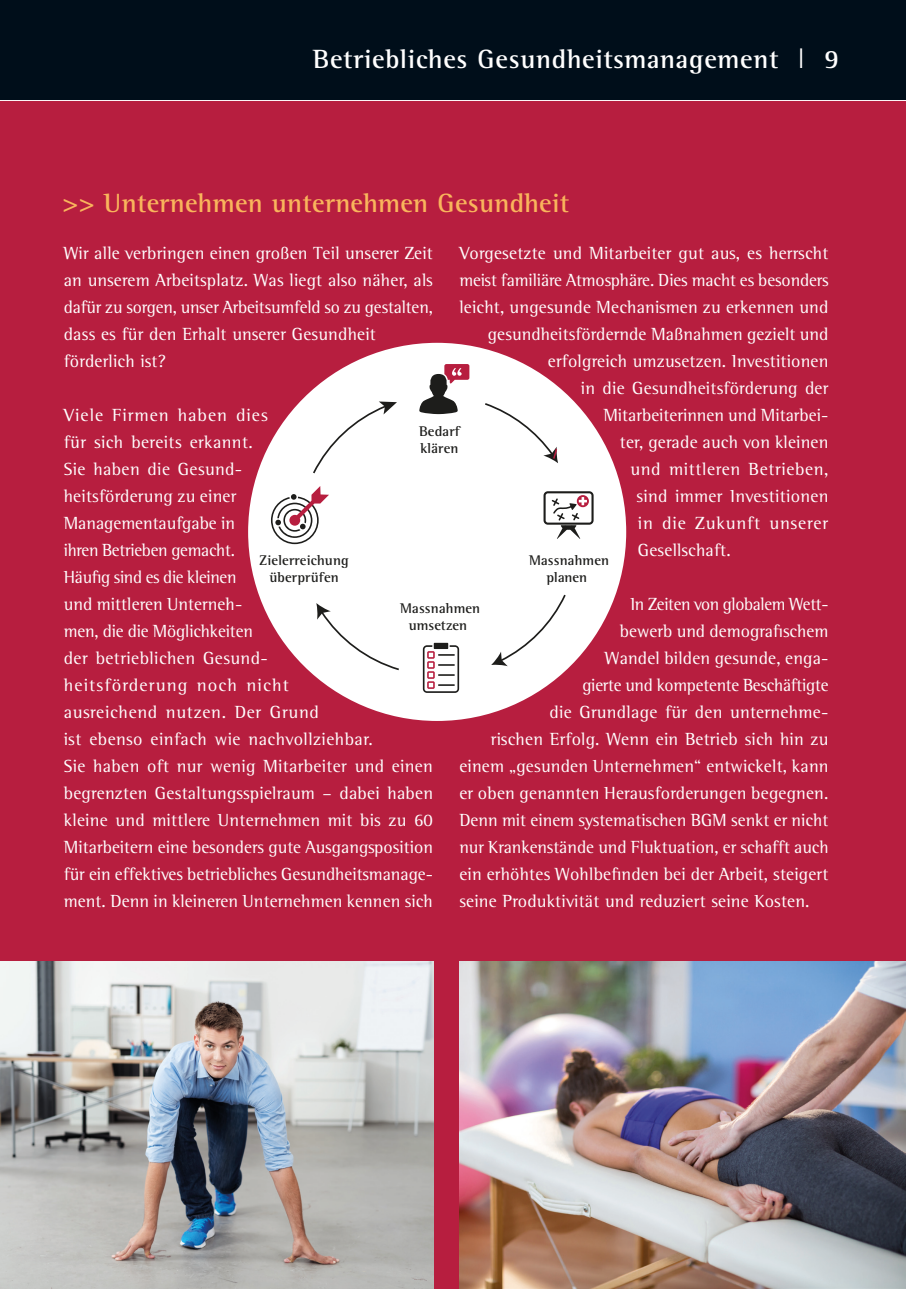
<style>
.page{position:relative;width:906px;height:1289px;background:#fff}
.page>*{position:absolute;margin:0;border:0;box-sizing:border-box;transform-origin:0 0}
.t1{font:700 27px "Rotis Semi Serif";letter-spacing:.025em;color:#fff}
.t2{font:700 27px "Rotis Semi Serif";letter-spacing:.01em;color:#f9b55c}
.t3{font:18px/27px "Rotis Semi Serif";letter-spacing:.01em;color:#fff}
.t4{font:18px "Rotis Semi Serif";letter-spacing:-.015em;color:#fff}
.t5{font:18px "Rotis Semi Serif";letter-spacing:-.02em;color:#fff}
.t6{font:18px "Rotis Semi Serif";letter-spacing:.035em;color:#fff}
.t7{font:18px "Rotis Semi Serif";letter-spacing:.05em;color:#fff}
.t8{font:700 14.4px/17.2px "Rotis Semi Serif";letter-spacing:.01em;color:#1d1d1b;text-align:center}
.s1{font-family:"Univers";font-weight:300}
</style>
<div class="page">
<div style="left:0;top:98px;width:906px;height:1190px;background:#b71e3f"></div>
<hr style="left:0;top:99px;width:906px;height:2px;background:#fff">
<div style="left:0;top:0;width:906px;height:99px;background:#000e1a"></div>
<div style="left:248px;top:343px;width:378px;height:378px;background:#fff;border-radius:50%"></div>
<svg style="left:316px;top:603px;width:83px;height:68px"></svg>
<svg style="left:491px;top:594px;width:75px;height:72px"></svg>
<svg style="left:313px;top:401px;width:84px;height:73px"></svg>
<svg style="left:419px;top:364px;width:50px;height:50px"></svg>
<svg style="left:543px;top:491px;width:50px;height:48px"></svg>
<div style="left:434px;top:643px;width:14px;height:6px;background:#1d1d1b"></div>
<svg style="left:423px;top:645px;width:36px;height:48px"></svg>
<svg style="left:271px;top:486px;width:58px;height:58px"></svg>
<img style="left:0;top:961px;width:434px;height:327px">
<img style="left:459px;top:961px;width:447px;height:327px">
<svg style="left:485px;top:403px;width:73px;height:60px"></svg>
<h1 class="t1" style="left:313px;top:43px;width:528px">Betriebliches Gesundheitsmanagement <span class="s1">I</span> 9</h1>
<h1 class="t2" style="left:63px;top:186px;width:508px">&gt;&gt; Unternehmen unternehmen Gesundheit</h1>
<p class="t3" style="left:64px;top:239px;width:371px">Wir alle verbringen einen großen Teil unserer Zeit an unserem Arbeitsplatz. Was liegt also näher, als dafür zu sorgen, unser Arbeitsumfeld so zu gestalten, dass es für den Erhalt unserer Gesundheit förderlich ist?</p>
<p class="t3" style="left:459px;top:239px;width:370px">Vorgesetzte und Mitarbeiter gut aus, es herrscht</p>
<p class="t3" style="left:459px;top:266px;width:371px">meist familiäre Atmosphäre. Dies macht es besonders</p>
<p class="t3" style="left:459px;top:293px;width:371px">leicht, ungesunde Mechanismen zu erkennen und</p>
<p class="t3" style="left:488px;top:320px;width:342px">gesundheitsfördernde Maßnahmen gezielt und</p>
<p class="t3" style="left:548px;top:347px;width:282px">erfolgreich umzusetzen. Investitionen</p>
<p class="t3" style="left:581px;top:374px;width:249px">in die Gesundheitsförderung der</p>
<p class="t3" style="left:603px;top:401px;width:226px">Mitarbeiterinnen und Mitarbei-</p>
<p class="t3" style="left:620px;top:428px;width:210px">ter, gerade auch von kleinen</p>
<p class="t6" style="left:630px;top:458px;width:200px">und mittleren Betrieben,</p>
<p class="t3" style="left:636px;top:482px;width:193px">sind immer Investitionen</p>
<p class="t7" style="left:638px;top:512px;width:192px">in die Zukunft unserer</p>
<p class="t3" style="left:638px;top:536px;width:94px">Gesellschaft.</p>
<p class="t3" style="left:64px;top:401px;width:371px">Viele Firmen haben dies<br>für sich bereits erkannt.<br>Sie haben die Gesund-<br>heitsförderung zu einer<br>Managementaufgabe in<br>ihren Betrieben gemacht.<br>Häufig sind es die kleinen<br>und mittleren Unterneh-<br>men, die die Möglichkeiten<br>der betrieblichen Gesund-<br>heitsförderung noch nicht<br>ausreichend nutzen. Der Grund<br>ist ebenso einfach wie nachvollziehbar.<br>Sie haben oft nur wenig Mitarbeiter und einen begrenzten Gestaltungsspielraum – dabei haben kleine und mittlere Unternehmen mit bis zu 60<br>Mitarbeitern eine besonders gute Ausgangsposition für ein effektives betriebliches Gesundheitsmanage&shy;ment. Denn in kleineren Unternehmen kennen sich</p>
<p class="t8" style="left:419px;top:422px;width:42px;text-align:left">Bedarf klären</p>
<p class="t8" style="left:259px;top:551px;width:91px">Zielerreichung überprüfen</p>
<p class="t8" style="left:529px;top:551px;width:82px">Massnahmen planen</p>
<p class="t5" style="left:630px;top:593px;width:200px">In Zeiten von globalem Wett-</p>
<p class="t3" style="left:620px;top:617px;width:210px">bewerb und demografischem</p>
<p class="t3" style="left:605px;top:644px;width:225px">Wandel bilden gesunde, enga-</p>
<p class="t4" style="left:582px;top:674px;width:248px">gierte und kompetente Beschäftigte</p>
<p class="t3" style="left:549px;top:698px;width:280px">die Grundlage für den unternehme-</p>
<p class="t3" style="left:491px;top:725px;width:339px">rischen Erfolg. Wenn ein Betrieb sich hin zu</p>
<p class="t3" style="left:459px;top:752px;width:371px">einem „gesunden Unternehmen“ entwickelt, kann</p>
<p class="t3" style="left:459px;top:779px;width:370px">er oben genannten Herausforderungen begegnen.</p>
<p class="t3" style="left:459px;top:806px;width:370px">Denn mit einem systematischen BGM senkt er nicht</p>
<p class="t3" style="left:459px;top:833px;width:371px">nur Krankenstände und Fluktuation, er schafft auch</p>
<p class="t3" style="left:459px;top:860px;width:370px">ein erhöhtes Wohlbefinden bei der Arbeit, steigert</p>
<p class="t3" style="left:459px;top:887px;width:352px">seine Produktivität und reduziert seine Kosten.</p>
<p class="t8" style="left:400px;top:599px;width:82px">Massnahmen umsetzen</p>
</div>
